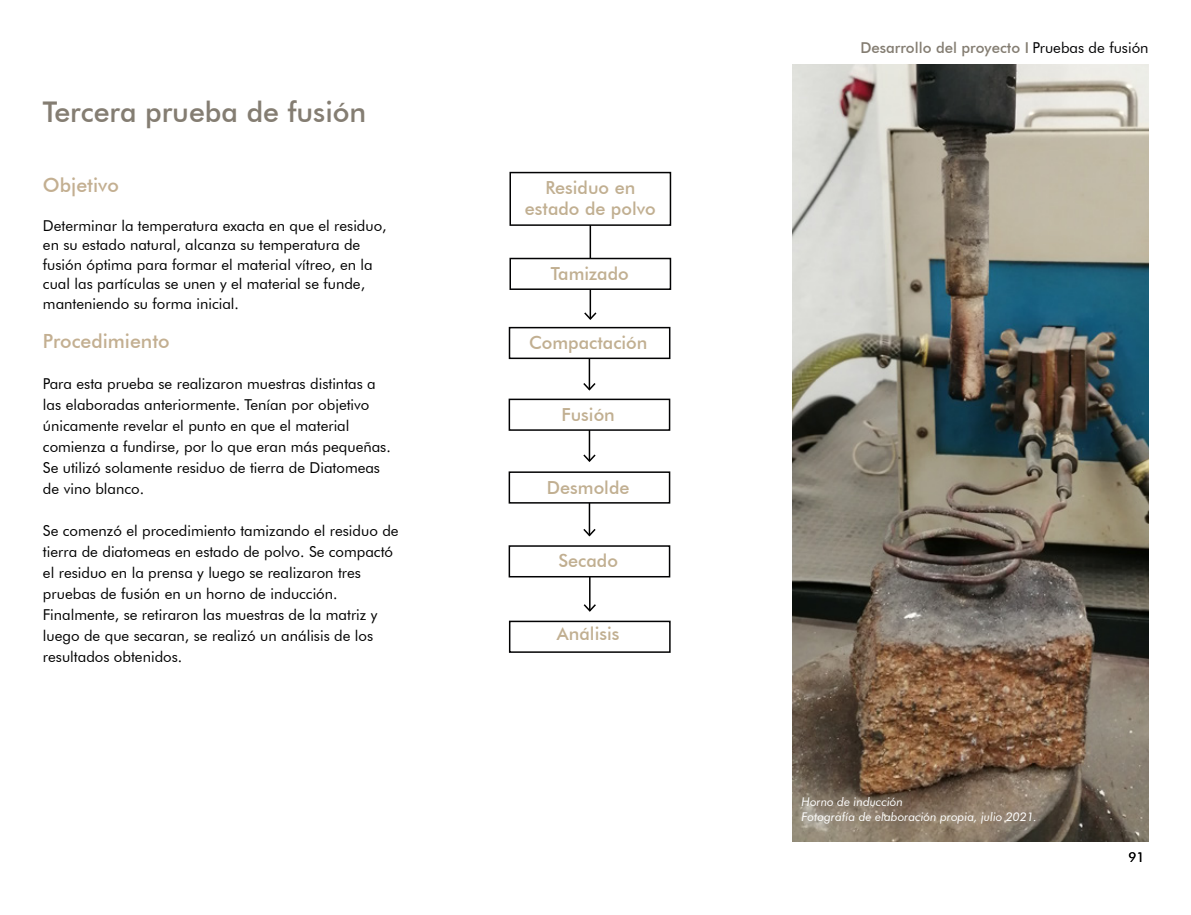
<style>
.page{position:relative;width:1191px;height:915px;background:#fff}
.page>*{position:absolute;margin:0;border:0;box-sizing:border-box;transform-origin:0 0}
.t1{font:500 28.5px "Futura BT";color:#847d72}
.t2{font:500 19.5px "Futura BT";color:#c3af91}
.t3{font:500 18px/21px "Futura BT";color:#c1af91;text-align:center}
.t4{font:15px/21px "Futura BT";color:#000}
.t5{font:500 15px "Futura BT";color:#847d72}
.t6{font:13.5px "Futura BT";color:#000}
.t7{font:italic 12px/15px "Futura BT";color:#fff}
.s1{font-weight:400;color:#020203}
</style>
<div class="page">
<hr style="left:589px;top:553px;width:1px;height:57px;background:#000">
<svg style="left:583px;top:602px;width:13px;height:10px"></svg>
<div style="left:509px;top:620px;width:161px;height:32px;background:#fff;border:2px solid #020203"></div>
<hr style="left:589px;top:478px;width:1px;height:57px;background:#000">
<svg style="left:583px;top:527px;width:13px;height:10px"></svg>
<hr style="left:589px;top:423px;width:1px;height:38px;background:#000">
<svg style="left:583px;top:452px;width:13px;height:10px"></svg>
<hr style="left:588px;top:352px;width:2px;height:37px;background:#000">
<svg style="left:583px;top:381px;width:13px;height:10px"></svg>
<hr style="left:589px;top:222px;width:2px;height:97px;background:#000">
<svg style="left:584px;top:311px;width:13px;height:9px"></svg>
<div style="left:509px;top:172px;width:162px;height:54px;background:#fff;border:2px solid #020203"></div>
<div style="left:508px;top:545px;width:162px;height:32px;background:#fff;border:2px solid #020203"></div>
<div style="left:508px;top:471px;width:162px;height:32px;background:#fff;border:2px solid #020203"></div>
<div style="left:508px;top:398px;width:162px;height:32px;background:#fff;border:2px solid #020203"></div>
<div style="left:509px;top:327px;width:161px;height:32px;background:#fff;border:2px solid #020203"></div>
<div style="left:509px;top:258px;width:162px;height:32px;background:#fff;border:2px solid #020203"></div>
<img style="left:792px;top:64px;width:356px;height:777px">
<h1 class="t1" style="left:43px;top:95px;width:325px">Tercera prueba de fusión</h1>
<h2 class="t2" style="left:43px;top:173px;width:77px">Objetivo</h2>
<p class="t4" style="left:43px;top:215px;width:345px;line-height:19.5px">Determinar la temperatura exacta en que el residuo, en su estado natural, alcanza su temperatura de fusión óptima para formar el material vítreo, en la cual las partículas se unen y el material se funde, manteniendo su forma inicial.</p>
<h2 class="t2" style="left:43px;top:329px;width:128px">Procedimiento</h2>
<p class="t4" style="left:43px;top:372px;width:349px">Para esta prueba se realizaron muestras distintas a las elaboradas anteriormente. Tenían por objetivo únicamente revelar el punto en que el material comienza a fundirse, por lo que eran más pequeñas.<br>Se utilizó solamente residuo de tierra de Diatomeas de vino blanco.</p>
<p class="t4" style="left:43px;top:519px;width:357px">Se comenzó el procedimiento tamizando el residuo de tierra de diatomeas en estado de polvo. Se compactó el residuo en la prensa y luego se realizaron tres pruebas de fusión en un horno de inducción.<br>Finalmente, se retiraron las muestras de la matriz y luego de que secaran, se realizó un análisis de los resultados obtenidos.</p>
<p class="t3" style="left:525px;top:177px;width:132px">Residuo en estado de polvo</p>
<p class="t3" style="left:551px;top:263px;width:79px">Tamizado</p>
<p class="t3" style="left:529px;top:332px;width:120px">Compactación</p>
<p class="t3" style="left:561px;top:404px;width:55px">Fusión</p>
<p class="t3" style="left:547px;top:476px;width:84px">Desmolde</p>
<p class="t3" style="left:558px;top:550px;width:61px">Secado</p>
<p class="t3" style="left:557px;top:623px;width:64px">Análisis</p>
<p class="t5" style="left:860px;top:39px;width:290px">Desarrollo del proyecto I <span class="s1">Pruebas de fusión</span></p>
<p class="t7" style="left:801px;top:794px;width:237px">Horno de inducción<br>Fotografía de elaboración propia, julio 2021.</p>
<p class="t6" style="left:1128px;top:848px;width:17px">91</p>
</div>
